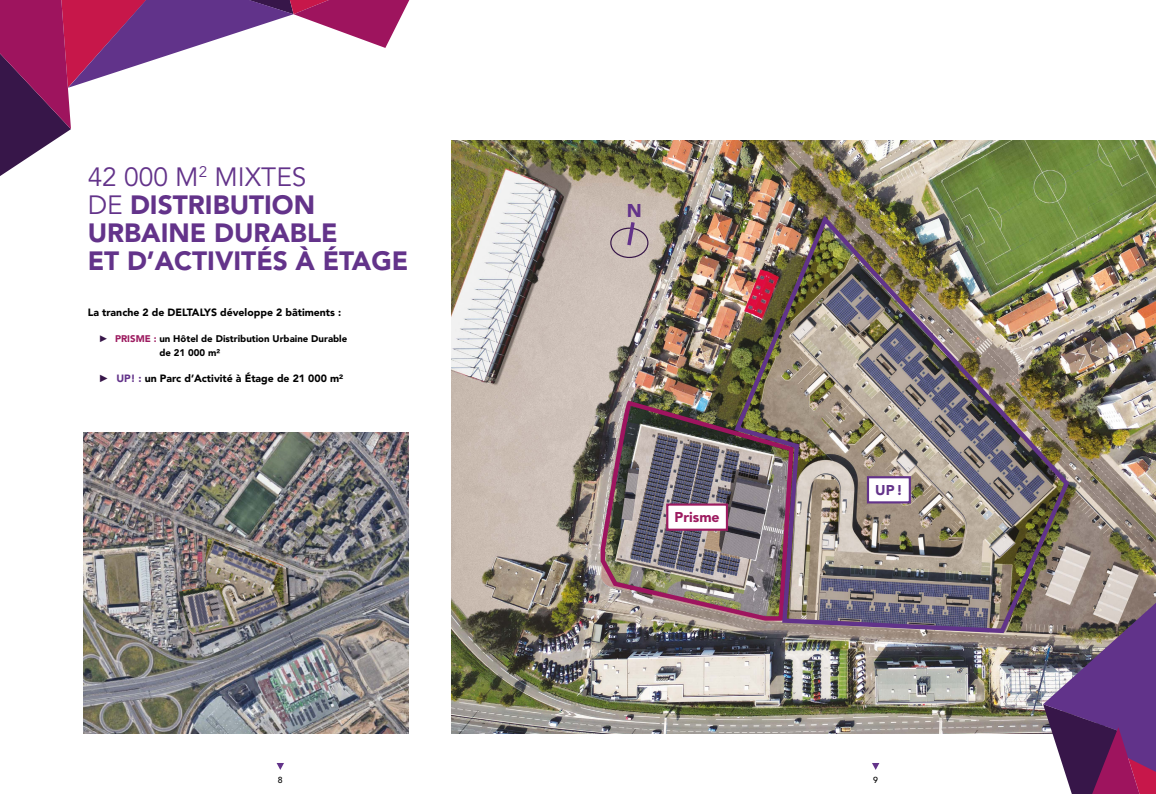
<style>
.page{position:relative;width:1156px;height:794px;background:#fff}
.page>*{position:absolute;margin:0;border:0;box-sizing:border-box;transform-origin:0 0}
.t1{font:900 26.25px/28px "Avenir LT Std";color:#63338a}
.t2{font:900 18.38px "Avenir LT Std";color:#63338a}
.t3{font:900 14.09px "Avenir LT Std";color:#9d1b60}
.t4{font:900 14.09px "Avenir LT Std";color:#63338a}
.t5{font:900 10.5px "Avenir LT Std";color:#000}
.t6{font:900 9.62px/14px "Avenir LT Std";color:#000}
.t7{font:500 8.75px "Avenir LT Std";color:#000}
.s1{font-weight:400}
.s2{font-family:"Arial Narrow";font-weight:400;color:#371649}
.s3{color:#9d1b60}
.s4{color:#63338a}
</style>
<div class="page">
<svg style="left:277px;top:763px;width:7px;height:7px"></svg>
<svg style="left:872px;top:763px;width:7px;height:7px"></svg>
<img style="left:83px;top:433px;width:325px;height:301px">
<img style="left:452px;top:141px;width:704px;height:592px">
<svg style="left:0;top:0;width:409px;height:176px"></svg>
<svg style="left:1043px;top:603px;width:113px;height:191px;background:#744a7d"></svg>
<div style="left:610px;top:228px;width:38px;height:30px;border:1px solid #371649;border-radius:50%"></div>
<svg style="left:625px;top:218px;width:12px;height:31px"></svg>
<div style="left:178px;top:536px;width:113px;height:101px;background:#000;opacity:.65"></div>
<img style="left:178px;top:536px;width:111px;height:99px">
<img style="left:598px;top:398px;width:133px;height:225px">
<img style="left:731px;top:213px;width:341px;height:422px">
<h1 class="t1" style="left:88px;top:163px;width:322px"><span class="s1">42 000 M</span><sup>2</sup> <span class="s1">MIXTES<br>DE</span> DISTRIBUTION<br>URBAINE DURABLE<br>ET D’ACTIVITÉS À ÉTAGE</h1>
<p class="t5" style="left:88px;top:306px;width:255px">La tranche 2 de DELTALYS développe 2 bâtiments :</p>
<p class="t6" style="left:159px;top:332px;width:189px;text-indent:-59px"><span class="s2">►</span> <span class="s3">PRISME :</span> un Hôtel de Distribution Urbaine Durable de 21 000 m²</p>
<p class="t5" style="left:100px;top:372px;width:245px"><span class="s2">►</span> <span class="s4">UP! :</span> un Parc d’Activité à Étage de 21 000 m²</p>
<h2 class="t2" style="left:627px;top:200px;width:16px">N</h2>
<h3 class="t3" style="left:674px;top:509px;width:47px">Prisme</h3>
<h3 class="t4" style="left:875px;top:482px;width:29px">UP!</h3>
<p class="t7" style="left:278px;top:774px;width:6px">8</p>
<p class="t7" style="left:873px;top:774px;width:6px">9</p>
</div>
